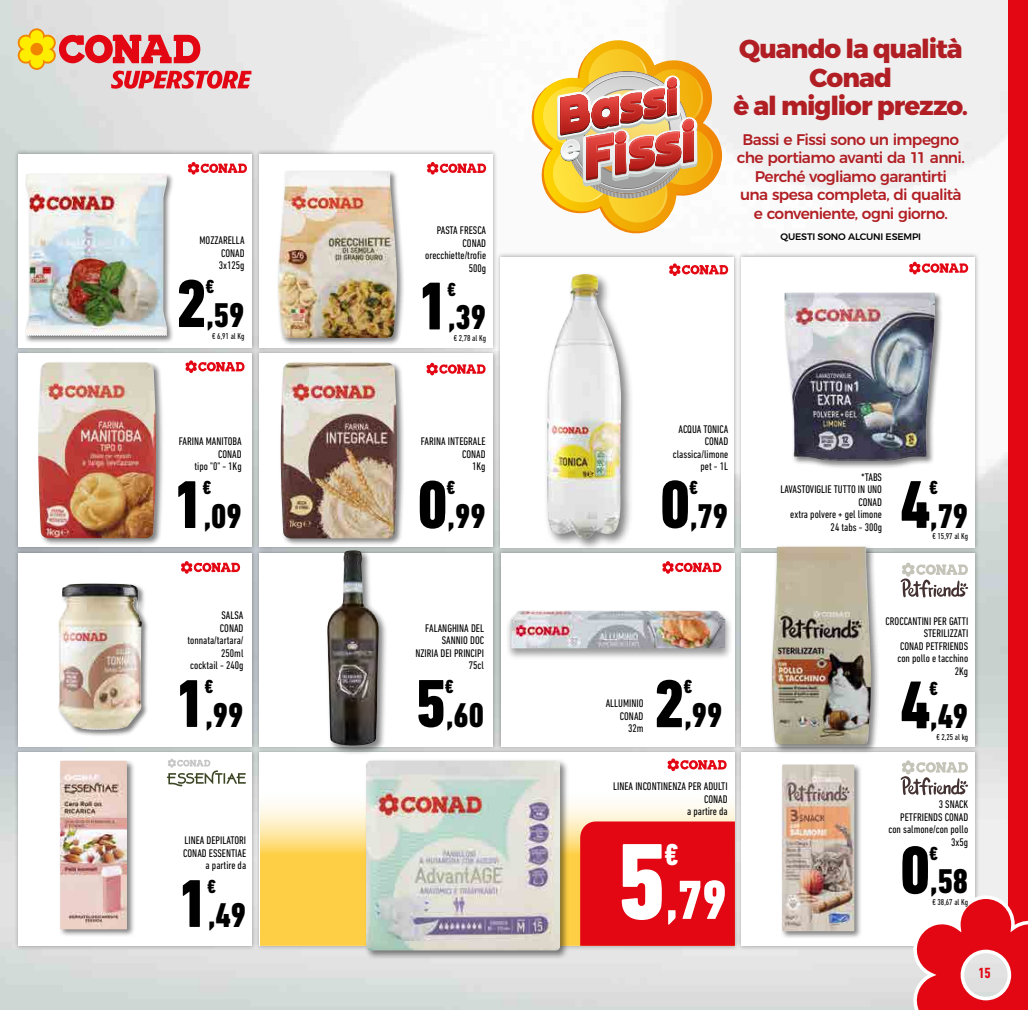
<style>
.page{position:relative;width:1028px;height:1010px;background:#fff}
.page>*{position:absolute;margin:0;border:0;box-sizing:border-box;transform-origin:0 0}
.t1{font:800 condensed 56px "DIN Next LT Pro";color:#fff}
.t2{font:800 condensed 35px "DIN Next LT Pro";color:#000}
.t3{font:800 condensed 30.75px "DIN Next LT Pro";color:#fff}
.t4{font:800 26px/28.4px "Montserrat";letter-spacing:-.04em;color:#b11f24;text-align:center}
.t5{font:800 condensed 19.25px "DIN Next LT Pro";color:#000}
.t6{font:500 15.38px/18.5px "Montserrat";letter-spacing:-.04em;color:#b11f24;text-align:center}
.t7{font:700 condensed 15px "DIN Next LT Pro";color:#e30613}
.t8{font:condensed 11.25px/12.5px "DIN Next LT Pro";color:#000;text-align:right}
.t9{font:500 9.5px "Montserrat";letter-spacing:-.02em;color:#000}
.t10{font:condensed 8.75px "DIN Next LT Pro";color:#000}
.s1{font-size:68.75px}
.s2{font-weight:700}
.s3{font-size:110px}
</style>
<div class="page">
<div style="left:1008px;top:0;width:20px;height:973px;background:#e30613"></div>
<div style="left:254px;top:149px;width:243px;height:203px;background:#000;opacity:.3"></div>
<div style="left:259px;top:154px;width:234px;height:193px;background:#fff"></div>
<div style="left:14px;top:149px;width:243px;height:203px;background:#000;opacity:.3"></div>
<div style="left:18px;top:154px;width:234px;height:193px;background:#fff"></div>
<div style="left:737px;top:747px;width:243px;height:203px;background:#000;opacity:.3"></div>
<div style="left:741px;top:752px;width:234px;height:194px;background:#fff"></div>
<div style="left:14px;top:747px;width:243px;height:203px;background:#000;opacity:.3"></div>
<div style="left:18px;top:752px;width:234px;height:194px;background:#fff"></div>
<div style="left:254px;top:348px;width:243px;height:203px;background:#000;opacity:.3"></div>
<div style="left:259px;top:353px;width:234px;height:194px;background:#fff"></div>
<div style="left:14px;top:348px;width:243px;height:203px;background:#000;opacity:.3"></div>
<div style="left:18px;top:353px;width:234px;height:194px;background:#fff"></div>
<div style="left:736px;top:252px;width:243px;height:300px;background:#000;opacity:.3"></div>
<div style="left:741px;top:257px;width:234px;height:290px;background:#fff"></div>
<div style="left:495px;top:252px;width:243px;height:300px;background:#000;opacity:.3"></div>
<div style="left:500px;top:257px;width:234px;height:290px;background:#fff"></div>
<div style="left:254px;top:548px;width:243px;height:203px;background:#000;opacity:.3"></div>
<div style="left:259px;top:553px;width:234px;height:193px;background:#fff"></div>
<div style="left:737px;top:548px;width:243px;height:203px;background:#000;opacity:.3"></div>
<div style="left:741px;top:553px;width:234px;height:193px;background:#fff"></div>
<div style="left:14px;top:548px;width:243px;height:203px;background:#000;opacity:.3"></div>
<div style="left:18px;top:553px;width:234px;height:193px;background:#fff"></div>
<div style="left:496px;top:548px;width:243px;height:203px;background:#000;opacity:.3"></div>
<div style="left:500px;top:553px;width:234px;height:193px;background:#fff"></div>
<svg style="left:18px;top:28px;width:233px;height:61px;background:#e3a093"></svg>
<svg style="left:531px;top:40px;width:191px;height:194px"></svg>
<svg style="left:910px;top:894px;width:118px;height:116px"></svg>
<div style="left:37px;top:361px;width:127px;height:185px;background:#000;opacity:.5"></div>
<img style="left:38px;top:362px;width:118px;height:176px">
<svg style="left:185px;top:360px;width:59px;height:13px"></svg>
<div style="left:279px;top:361px;width:126px;height:186px;background:#000;opacity:.5"></div>
<img style="left:281px;top:363px;width:116px;height:175px">
<svg style="left:426px;top:363px;width:59px;height:12px"></svg>
<div style="left:325px;top:548px;width:63px;height:207px;background:#000;opacity:.5"></div>
<img style="left:327px;top:550px;width:51px;height:195px">
<div style="left:25px;top:172px;width:149px;height:172px;background:#000;opacity:.5"></div>
<img style="left:26px;top:174px;width:141px;height:162px">
<div style="left:276px;top:170px;width:129px;height:176px;background:#000;opacity:.5"></div>
<img style="left:278px;top:171px;width:119px;height:167px">
<svg style="left:427px;top:162px;width:59px;height:13px"></svg>
<div style="left:57px;top:582px;width:92px;height:155px;background:#000;opacity:.5"></div>
<img style="left:58px;top:583px;width:84px;height:147px">
<svg style="left:181px;top:561px;width:59px;height:13px"></svg>
<div style="left:770px;top:545px;width:110px;height:209px;background:#000;opacity:.5"></div>
<img style="left:772px;top:547px;width:99px;height:197px">
<svg style="left:900px;top:563px;width:68px;height:35px"></svg>
<div style="left:780px;top:763px;width:82px;height:176px;background:#000;opacity:.5"></div>
<img style="left:782px;top:764px;width:72px;height:167px">
<svg style="left:900px;top:760px;width:68px;height:35px"></svg>
<svg style="left:662px;top:561px;width:59px;height:13px"></svg>
<div style="left:544px;top:271px;width:90px;height:280px;background:#000;opacity:.5"></div>
<img style="left:547px;top:274px;width:74px;height:264px">
<svg style="left:669px;top:263px;width:59px;height:13px"></svg>
<div style="left:783px;top:291px;width:160px;height:178px;background:#000;opacity:.5"></div>
<img style="left:784px;top:293px;width:151px;height:168px">
<svg style="left:909px;top:262px;width:59px;height:12px"></svg>
<div style="left:59px;top:759px;width:76px;height:178px;background:#000;opacity:.5"></div>
<img style="left:60px;top:761px;width:67px;height:168px">
<div style="left:505px;top:609px;width:228px;height:51px;background:#000;opacity:.4"></div>
<img style="left:510px;top:611px;width:215px;height:37px">
<svg style="left:91px;top:759px;width:155px;height:120px"></svg>
<svg style="left:260px;top:804px;width:475px;height:142px;background:#fedc7a"></svg>
<svg style="left:578px;top:819px;width:158px;height:129px;background:#e3121c"></svg>
<div style="left:364px;top:759px;width:206px;height:201px;background:#000;opacity:.5"></div>
<img style="left:366px;top:761px;width:194px;height:189px">
<svg style="left:667px;top:758px;width:59px;height:13px"></svg>
<svg style="left:188px;top:162px;width:59px;height:13px"></svg>
<p class="t8" style="left:219px;top:234px;width:27px;text-align:justify;text-indent:-19px">MOZZARELLA CONAD 3x125g</p>
<h2 class="t2" style="left:176px;top:295px;width:70px"><span class="s1">2</span>,59</h2>
<p class="t10" style="left:212px;top:331px;width:34px">€ 6,91 al Kg</p>
<h3 class="t5" style="left:206px;top:276px;width:10px">€</h3>
<p class="t8" style="left:179px;top:435px;width:64px">FARINA MANITOBA<br>CONAD<br>tipo "0" - 1Kg</p>
<h2 class="t2" style="left:174px;top:496px;width:70px"><span class="s1">1</span>,09</h2>
<h3 class="t5" style="left:203px;top:477px;width:10px">€</h3>
<p class="t8" style="left:187px;top:609px;width:58px">SALSA<br>CONAD tonnata/tartara/<br>250ml<br>cocktail - 240g</p>
<h2 class="t2" style="left:175px;top:695px;width:70px"><span class="s1">1</span>,99</h2>
<h3 class="t5" style="left:205px;top:676px;width:10px">€</h3>
<p class="t8" style="left:183px;top:834px;width:64px">LINEA DEPILATORI<br>CONAD ESSENTIAE a partire da</p>
<h2 class="t2" style="left:178px;top:895px;width:70px"><span class="s1">1</span>,49</h2>
<h3 class="t5" style="left:207px;top:875px;width:10px">€</h3>
<p class="t8" style="left:425px;top:224px;width:62px">PASTA FRESCA<br>CONAD orecchiette/trofie<br>500g</p>
<h2 class="t2" style="left:418px;top:297px;width:70px"><span class="s1">1</span>,39</h2>
<p class="t10" style="left:454px;top:333px;width:34px">€ 2,78 al Kg</p>
<h3 class="t5" style="left:447px;top:278px;width:10px">€</h3>
<p class="t8" style="left:421px;top:435px;width:66px">FARINA INTEGRALE<br>CONAD<br>1Kg</p>
<h2 class="t2" style="left:417px;top:496px;width:70px"><span class="s1">0</span>,99</h2>
<h3 class="t5" style="left:447px;top:477px;width:10px">€</h3>
<p class="t8" style="left:415px;top:621px;width:70px">FALANGHINA DEL<br>SANNIO DOC<br>NZIRIA DEI PRINCIPI<br>75cl</p>
<h2 class="t2" style="left:416px;top:695px;width:70px"><span class="s1">5</span>,60</h2>
<h3 class="t5" style="left:445px;top:675px;width:10px">€</h3>
<h3 class="t4" style="left:733px;top:35px;width:236px">Quando la qualità<br>Conad<br>è al miglior prezzo<span class="s2">.</span></h3>
<h3 class="t6" style="left:737px;top:129px;width:230px">Bassi e Fissi sono un impegno che portiamo avanti da 11 anni.<br>Perché vogliamo garantirti<br>una spesa completa, di qualità e conveniente, ogni giorno.</h3>
<p class="t9" style="left:780px;top:229px;width:142px">QUESTI SONO ALCUNI ESEMPI</p>
<p class="t8" style="left:673px;top:422px;width:57px">ACQUA TONICA<br>CONAD classica/limone pet - 1L</p>
<h2 class="t2" style="left:660px;top:496px;width:70px"><span class="s1">0</span>,79</h2>
<h3 class="t5" style="left:689px;top:476px;width:10px">€</h3>
<p class="t8" style="left:780px;top:471px;width:103px">*TABS<br>LAVASTOVIGLIE TUTTO IN UNO<br>CONAD<br>extra polvere + gel limone<br>24 tabs - 300g</p>
<h2 class="t2" style="left:900px;top:496px;width:70px"><span class="s1">4</span>,79</h2>
<p class="t10" style="left:932px;top:531px;width:37px">€ 15,97 al Kg</p>
<h3 class="t5" style="left:929px;top:477px;width:10px">€</h3>
<p class="t8" style="left:605px;top:697px;width:39px">ALLUMINIO<br>CONAD<br>32m</p>
<h2 class="t2" style="left:654px;top:695px;width:70px"><span class="s1">2</span>,99</h2>
<h3 class="t5" style="left:683px;top:676px;width:10px">€</h3>
<p class="t8" style="left:613px;top:780px;width:116px">LINEA INCONTINENZA PER ADULTI<br>CONAD<br>a partire da</p>
<h3 class="t3" style="left:664px;top:837px;width:15px">€</h3>
<h1 class="t1" style="left:618px;top:868px;width:110px"><span class="s3">5</span>,79</h1>
<p class="t8" style="left:885px;top:614px;width:84px">CROCCANTINI PER GATTI<br>STERILIZZATI<br>CONAD PETFRIENDS con pollo e tacchino<br>2Kg</p>
<h2 class="t2" style="left:900px;top:696px;width:70px"><span class="s1">4</span>,49</h2>
<p class="t10" style="left:936px;top:732px;width:33px">€ 2,25 al kg</p>
<h3 class="t5" style="left:929px;top:677px;width:10px">€</h3>
<p class="t8" style="left:888px;top:798px;width:81px">3 SNACK<br>PETFRIENDS CONAD con salmone/con pollo<br>3x5g</p>
<h2 class="t2" style="left:900px;top:861px;width:70px"><span class="s1">0</span>,58</h2>
<p class="t10" style="left:932px;top:897px;width:37px">€ 38,67 al Kg</p>
<h3 class="t5" style="left:929px;top:842px;width:10px">€</h3>
<h3 class="t7" style="left:978px;top:964px;width:14px">15</h3>
</div>
